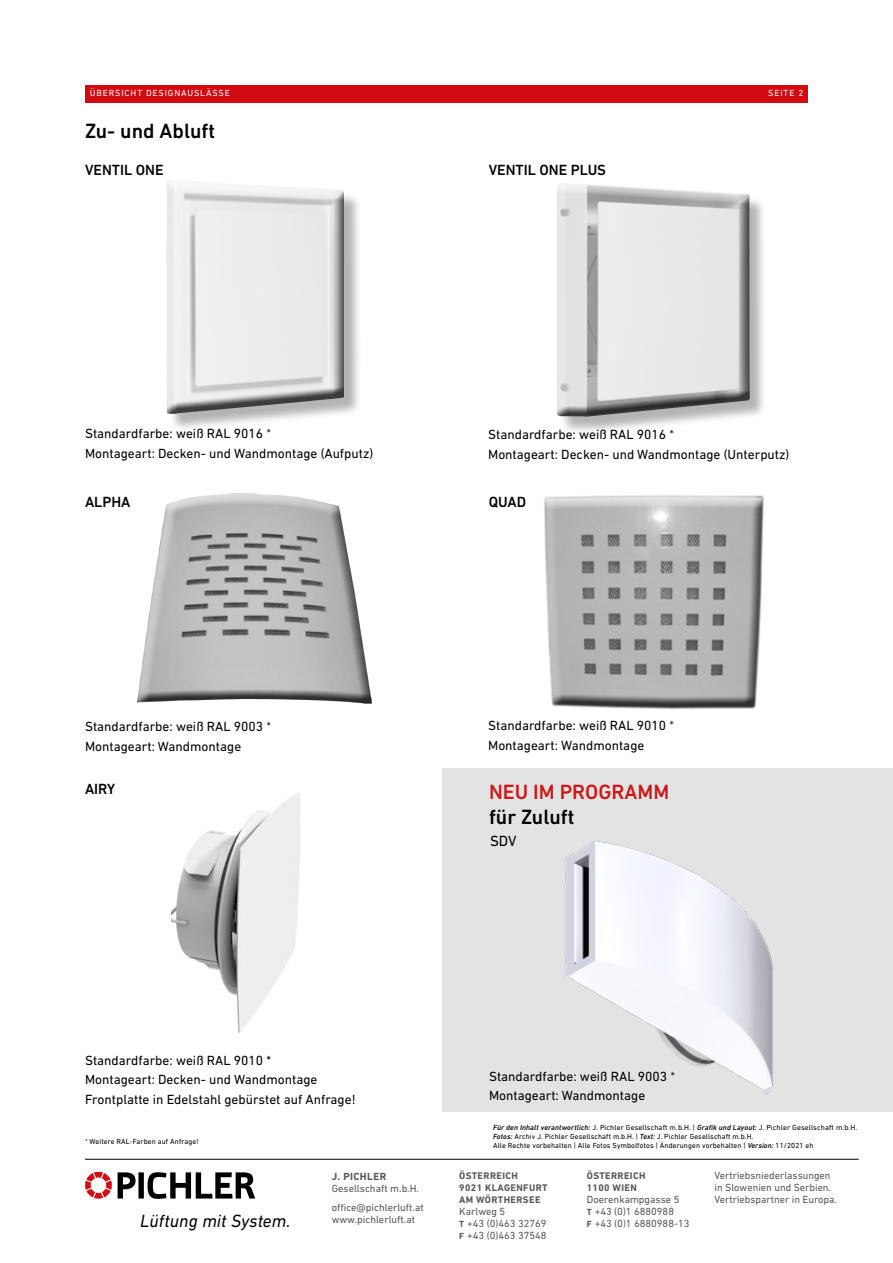
<style>
.page{position:relative;width:893px;height:1263px;background:#fff}
.page>*{position:absolute;margin:0;border:0;box-sizing:border-box;transform-origin:0 0}
.t1{font:500 21px "DIN Next LT Pro";color:#000}
.t2{font:500 21px "DIN Next LT Pro";color:#cd1719}
.t3{font:italic 18px "DIN Next LT Pro";color:#000}
.t4{font:500 15px "DIN Next LT Pro";color:#000}
.t5{font:15px "DIN Next LT Pro";color:#000}
.t6{font:13.5px/19.5px "DIN Next LT Pro";color:#000}
.t7{font:10.5px/12px "DIN Next LT Pro";color:#575756}
.t8{font:700 10.5px "DIN Next LT Pro";letter-spacing:.04em;color:#575756}
.t9{font:700 9.75px/12px "DIN Next LT Pro";letter-spacing:.04em;color:#575756}
.t10{font:9px "DIN Next LT Pro";letter-spacing:.1em;color:#fff}
.t11{font:7.5px/9px "DIN Next LT Pro";letter-spacing:.015em;color:#000}
.s1{font-weight:300}
.s2{font-weight:500;font-style:italic}
.s3{font-weight:700;font-size:9px}
</style>
<div class="page">
<div style="left:169px;top:183px;width:193px;height:249px;background:#000;opacity:.3"></div>
<div style="left:165px;top:178px;width:181px;height:231px;background:#fff"></div>
<div style="left:165px;top:190px;width:181px;height:224px;background:#000;opacity:.75"></div>
<div style="left:559px;top:186px;width:209px;height:249px;background:#000;opacity:.3"></div>
<div style="left:557px;top:181px;width:195px;height:231px;background:#fff;opacity:.75"></div>
<div style="left:557px;top:194px;width:195px;height:223px;background:#000;opacity:.75"></div>
<div style="left:85px;top:85px;width:723px;height:17px;background:#d20a11"></div>
<div style="left:542px;top:492px;width:225px;height:219px;background:#fff;opacity:.75"></div>
<div style="left:544px;top:496px;width:223px;height:215px;background:#000;opacity:.75"></div>
<div style="left:137px;top:492px;width:211px;height:208px;background:#fff;opacity:.75"></div>
<div style="left:137px;top:499px;width:236px;height:207px;background:#000;opacity:.75"></div>
<img style="left:171px;top:792px;width:128px;height:241px">
<hr style="left:85px;top:1159px;width:774px;height:1px;background:#000">
<svg style="left:85px;top:1171px;width:27px;height:27px"></svg>
<svg style="left:118px;top:1172px;width:137px;height:27px"></svg>
<div style="left:442px;top:768px;width:451px;height:344px;background:#e3e3e3"></div>
<img style="left:564px;top:841px;width:209px;height:253px">
<p class="t10" style="left:90px;top:88px;width:142px">ÜBERSICHT DESIGNAUSLÄSSE</p>
<p class="t10" style="left:768px;top:88px;width:37px">SEITE 2</p>
<h1 class="t1" style="left:85px;top:118px;width:132px">Zu- und Abluft</h1>
<p class="t4" style="left:85px;top:161px;width:80px">VENTIL ONE</p>
<p class="t6" style="left:85px;top:424px;width:290px">Standardfarbe: weiß RAL 9016 <span class="s1">*<br></span>Montageart: Decken- und Wandmontage (Aufputz)</p>
<p class="t4" style="left:85px;top:493px;width:47px">ALPHA</p>
<p class="t6" style="left:85px;top:717px;width:188px">Standardfarbe: weiß RAL 9003 <span class="s1">*<br></span>Montageart: Wandmontage</p>
<p class="t4" style="left:85px;top:781px;width:32px">AIRY</p>
<p class="t6" style="left:85px;top:1050px;width:272px">Standardfarbe: weiß RAL 9010 *<br>Montageart: Decken- und Wandmontage<br>Frontplatte in Edelstahl gebürstet auf Anfrage!</p>
<p class="t11" style="left:85px;top:1137px;width:115px"><span class="s1">*</span> Weitere RAL-Farben auf Anfrage!</p>
<p class="t4" style="left:489px;top:161px;width:119px">VENTIL ONE PLUS</p>
<p class="t6" style="left:488px;top:425px;width:303px">Standardfarbe: weiß RAL 9016 <span class="s1">*<br></span>Montageart: Decken- und Wandmontage (Unterputz)</p>
<p class="t4" style="left:489px;top:493px;width:39px">QUAD</p>
<p class="t6" style="left:488px;top:716px;width:188px">Standardfarbe: weiß RAL 9010 <span class="s1">*<br></span>Montageart: Wandmontage</p>
<h1 class="t2" style="left:489px;top:780px;width:182px">NEU IM PROGRAMM</h1>
<h1 class="t1" style="left:489px;top:805px;width:87px">für Zuluft</h1>
<p class="t5" style="left:490px;top:832px;width:28px">SDV</p>
<p class="t6" style="left:489px;top:1066px;width:188px">Standardfarbe: weiß RAL 9003 <span class="s1">*<br></span>Montageart: Wandmontage</p>
<p class="t11" style="left:493px;top:1123px;width:366px"><span class="s2">Für den Inhalt verantwortlich:</span> J. Pichler Gesellschaft m.b.H. | <span class="s2">Grafik und Layout:</span> J. Pichler Gesellschaft m.b.H.<br><span class="s2">Fotos:</span> Archiv J. Pichler Gesellschaft m.b.H. | <span class="s2">Text:</span> J. Pichler Gesellschaft m.b.H.<br>Alle Rechte vorbehalten | Alle Fotos Symbolfotos | Änderungen vorbehalten | <span class="s2">Version:</span> 11/2021 eh</p>
<p class="t9" style="left:459px;top:1170px;width:90px">ÖSTERREICH<br>9021 KLAGENFURT<br>AM WÖRTHERSEE</p>
<p class="t7" style="left:459px;top:1205px;width:89px">Karlweg 5<br><span class="s3">T</span> +43 (0)463 32769<br><span class="s3">F</span> +43 (0)463 37548</p>
<p class="t9" style="left:587px;top:1170px;width:60px">ÖSTERREICH<br>1100 WIEN</p>
<p class="t7" style="left:587px;top:1193px;width:94px">Doerenkampgasse 5<br><span class="s3">T</span> +43 (0)1 6880988</p>
<p class="t8" style="left:332px;top:1170px;width:56px">J. PICHLER</p>
<p class="t7" style="left:332px;top:1178px;width:94px;line-height:19.5px">Gesellschaft m.b.H. office@pichlerluft.at</p>
<p class="t7" style="left:332px;top:1213px;width:85px">www.pichlerluft.at</p>
<h2 class="t3" style="left:140px;top:1210px;width:152px">Lüftung mit System.</h2>
<p class="t7" style="left:587px;top:1217px;width:104px"><span class="s3">F</span> +43 (0)1 6880988-13</p>
<p class="t7" style="left:715px;top:1170px;width:124px">Vertriebsniederlassungen in Slowenien und Serbien.<br>Vertriebspartner in Europa.</p>
</div>
